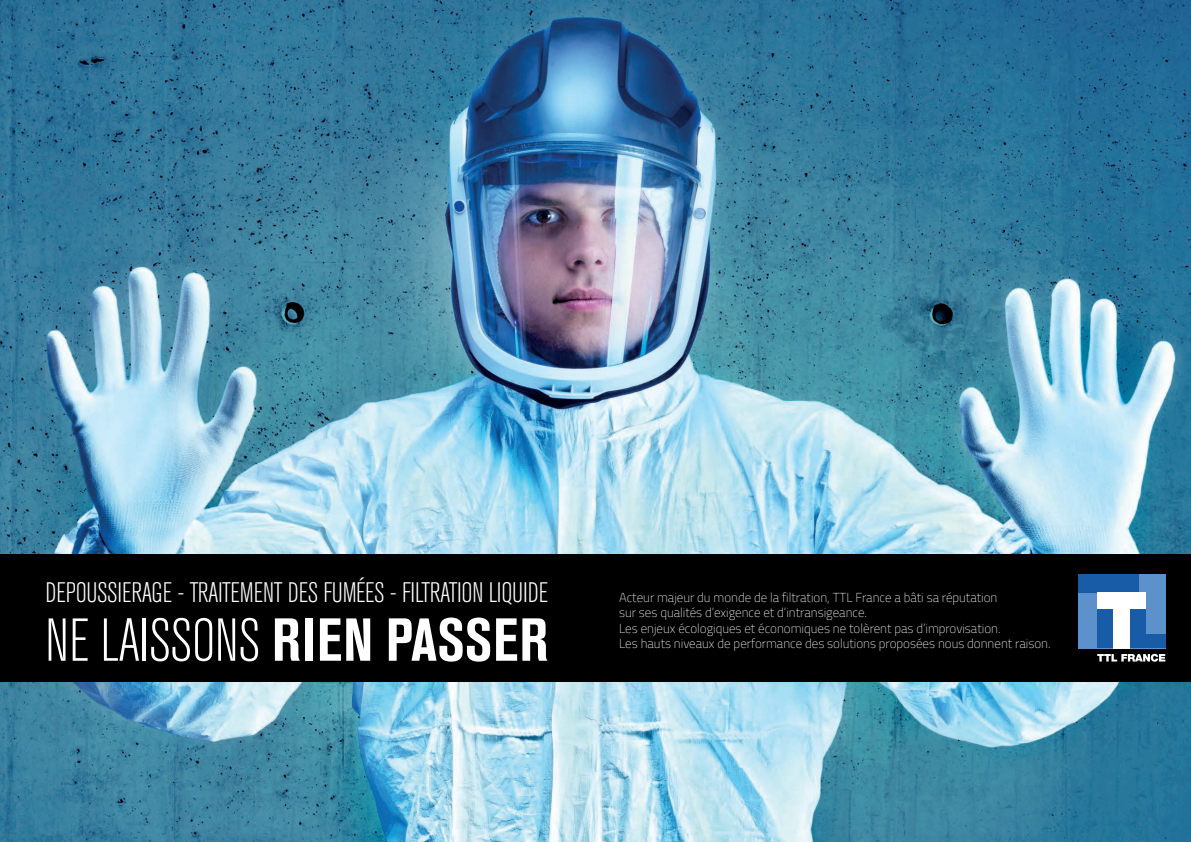
<style>
.page{position:relative;width:1191px;height:842px;background:#fff}
.page>*{position:absolute;margin:0;border:0;box-sizing:border-box;transform-origin:0 0}
.t1{font:300 condensed 59.9px "Akzidenz Grotesk BE";letter-spacing:-.01em;color:#fff}
.t2{font:300 condensed 28px "Akzidenz Grotesk BE";letter-spacing:-.01em;color:#fff}
.t3{font:100 13px/15.6px "Titillium Web";color:#fff}
.s1{font-weight:700}
</style>
<div class="page">
<img style="left:0;top:0;width:1191px;height:842px">
<div style="left:0;top:554px;width:1191px;height:127px;background:#000"></div>
<div style="left:1077px;top:574px;width:88px;height:74px;background:#5d91cc"></div>
<div style="left:1077px;top:574px;width:61px;height:18px;background:#185ca8"></div>
<div style="left:1097px;top:608px;width:16px;height:40px;background:#185ca8"></div>
<div style="left:1130px;top:608px;width:15px;height:40px;background:#185ca8"></div>
<div style="left:1130px;top:635px;width:35px;height:13px;background:#185ca8"></div>
<div style="left:1097px;top:592px;width:48px;height:16px;background:#fff"></div>
<div style="left:1113px;top:601px;width:17px;height:48px;background:#fff"></div>
<svg style="left:1097px;top:654px;width:68px;height:8px"></svg>
<h2 class="t2" style="left:46px;top:577px;width:504px">DEPOUSSIERAGE - TRAITEMENT DES FUMÉES - FILTRATION LIQUIDE</h2>
<h1 class="t1" style="left:45px;top:608px;width:504px">NE LAISSONS <span class="s1">RIEN PASSER</span></h1>
<p class="t3" style="left:619px;top:589px;width:433px">Acteur majeur du monde de la filtration, TTL France a bâti sa réputation<br>sur ses qualités d’exigence et d’intransigeance.<br>Les enjeux écologiques et économiques ne tolèrent pas d’improvisation.<br>Les hauts niveaux de performance des solutions proposées nous donnent raison.</p>
</div>
